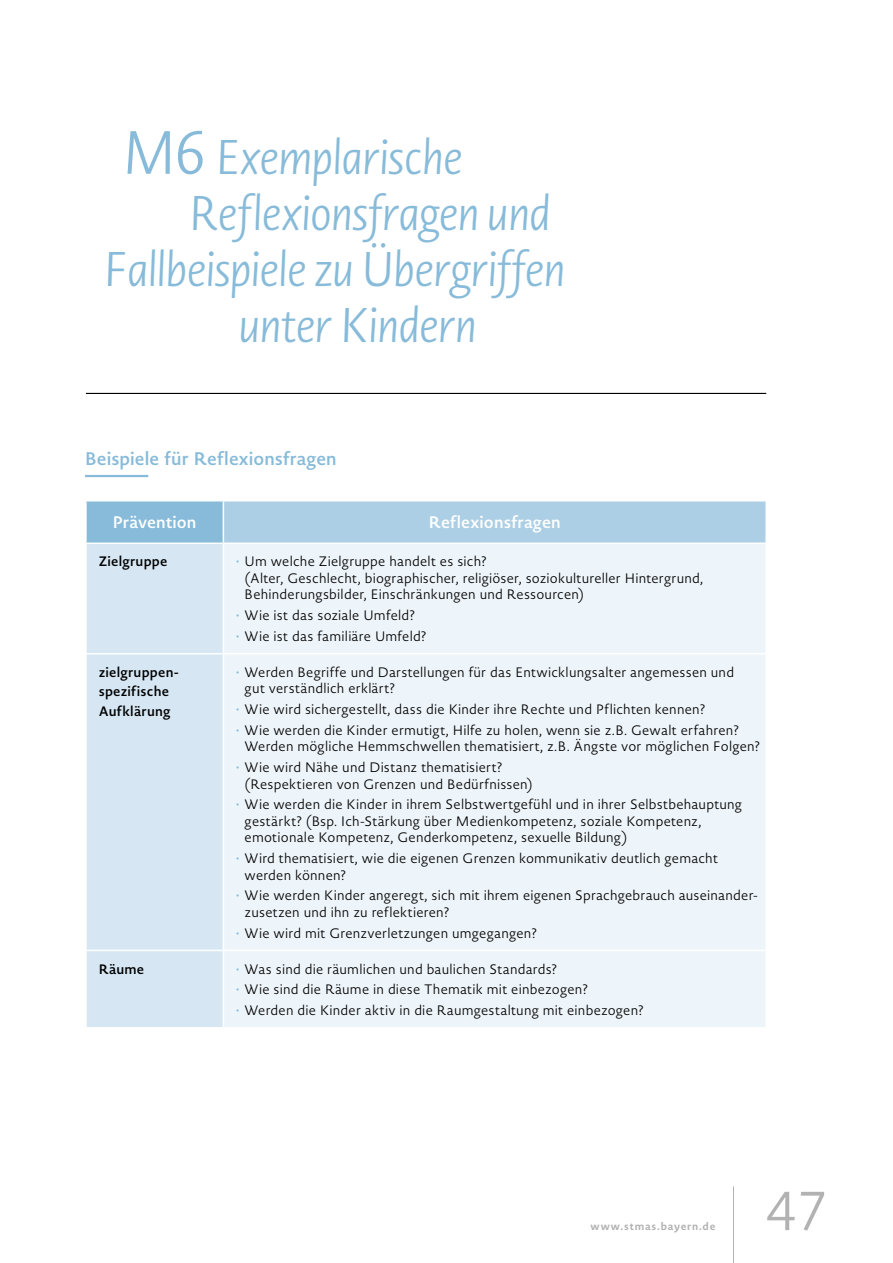
<style>
.page{position:relative;width:893px;height:1263px;background:#fff}
.page>*{position:absolute;margin:0;border:0;box-sizing:border-box;transform-origin:0 0}
.t1{font:300 54px "Novel Sans Pro";color:#b3b2b2}
.t2{font:italic 300 47.85px "Novel Sans Pro";letter-spacing:-.03em;color:#87bbd9}
.t3{font:600 18px "Novel Sans Pro";letter-spacing:.005em;color:#87bbd9}
.t4{font:600 16.5px "Novel Sans Pro";letter-spacing:.005em;color:#fff}
.t5{font:300 13.5px/16.5px "Novel Sans Pro";letter-spacing:.015em;color:#000}
.t6{font:600 13.5px/19.5px "Novel Sans Pro";letter-spacing:.015em;color:#000}
.t7{font:700 10.5px "Novel Sans Pro";letter-spacing:.07em;color:#b3b2b2}
.s1{font-size:60px}
.s2{color:#87bbd9}
</style>
<div class="page">
<hr style="left:733px;top:1186px;width:1px;height:77px;background:#b3b2b2">
<hr style="left:86px;top:393px;width:680px;height:1px;background:#000">
<hr style="left:85px;top:475px;width:63px;height:2px;background:#87bbd9">
<div style="left:86px;top:501px;width:137px;height:42px;background:#87bbd9"></div>
<div style="left:223px;top:501px;width:543px;height:42px;background:#adcfe5"></div>
<div style="left:87px;top:544px;width:136px;height:483px;background:#d6e7f3"></div>
<div style="left:224px;top:544px;width:541px;height:483px;background:#eef5fa"></div>
<hr style="left:85px;top:501px;width:2px;height:41px;background:#fff">
<hr style="left:765px;top:501px;width:2px;height:41px;background:#fff">
<hr style="left:85px;top:653px;width:138px;height:1px;background:#fff">
<hr style="left:223px;top:653px;width:544px;height:1px;background:#fff">
<hr style="left:85px;top:950px;width:138px;height:1px;background:#fff">
<hr style="left:223px;top:950px;width:544px;height:1px;background:#fff">
<hr style="left:223px;top:501px;width:1px;height:41px;background:#fff">
<hr style="left:85px;top:542px;width:138px;height:2px;background:#fff">
<hr style="left:223px;top:542px;width:544px;height:2px;background:#fff">
<h2 class="t2" style="left:122px;top:124px;width:343px"><span class="s1">M6</span> Exemplarische</h2>
<h2 class="t2" style="left:189px;top:180px;width:364px">Reflexionsfragen und</h2>
<h2 class="t2" style="left:103px;top:236px;width:464px">Fallbeispiele zu Übergriffen</h2>
<h2 class="t2" style="left:238px;top:293px;width:241px">unter Kindern</h2>
<h3 class="t3" style="left:85px;top:445px;width:253px">Beispiele für Reflexionsfragen</h3>
<p class="t4" style="left:113px;top:510px;width:85px">Prävention</p>
<p class="t4" style="left:429px;top:510px;width:133px">Reflexionsfragen</p>
<p class="t6" style="left:99px;top:552px;width:70px">Zielgruppe</p>
<p class="t5" style="left:245px;top:553px;width:460px;text-indent:-9px"><span class="s2">•</span> Um welche Zielgruppe handelt es sich?<br>(Alter, Geschlecht, biographischer, religiöser, soziokultureller Hintergrund,<br>Behinderungsbilder, Einschränkungen und Ressourcen)</p>
<p class="t5" style="left:236px;top:607px;width:180px"><span class="s2">•</span> Wie ist das soziale Umfeld?</p>
<p class="t5" style="left:236px;top:628px;width:192px"><span class="s2">•</span> Wie ist das familiäre Umfeld?</p>
<p class="t6" style="left:99px;top:662px;width:81px">zielgruppen&shy;spezifische<br>Aufklärung</p>
<p class="t5" style="left:245px;top:664px;width:491px;text-indent:-9px"><span class="s2">•</span> Werden Begriffe und Darstellungen für das Entwicklungsalter angemessen und gut verständlich erklärt?</p>
<p class="t5" style="left:236px;top:701px;width:471px"><span class="s2">•</span> Wie wird sichergestellt, dass die Kinder ihre Rechte und Pflichten kennen?</p>
<p class="t5" style="left:245px;top:722px;width:517px;text-indent:-9px"><span class="s2">•</span> Wie werden die Kinder ermutigt, Hilfe zu holen, wenn sie z.B. Gewalt erfahren?<br>Werden mögliche Hemmschwellen thematisiert, z.B. Ängste vor möglichen Folgen?</p>
<p class="t5" style="left:245px;top:759px;width:290px;text-indent:-9px"><span class="s2">•</span> Wie wird Nähe und Distanz thematisiert? (Respektieren von Grenzen und Bedürfnissen)</p>
<p class="t5" style="left:245px;top:796px;width:499px;text-indent:-9px"><span class="s2">•</span> Wie werden die Kinder in ihrem Selbstwertgefühl und in ihrer Selbstbehauptung gestärkt? (Bsp. Ich-Stärkung über Medienkompetenz, soziale Kompetenz, emotionale Kompetenz, Genderkompetenz, sexuelle Bildung)</p>
<p class="t5" style="left:245px;top:850px;width:475px;text-indent:-9px"><span class="s2">•</span> Wird thematisiert, wie die eigenen Grenzen kommunikativ deutlich gemacht werden können?</p>
<p class="t5" style="left:245px;top:887px;width:514px;text-indent:-9px"><span class="s2">•</span> Wie werden Kinder angeregt, sich mit ihrem eigenen Sprachgebrauch auseinander&shy;zusetzen und ihn zu reflektieren?</p>
<p class="t5" style="left:236px;top:925px;width:302px"><span class="s2">•</span> Wie wird mit Grenzverletzungen umgegangen?</p>
<p class="t6" style="left:99px;top:959px;width:47px">Räume</p>
<p class="t5" style="left:236px;top:960px;width:322px"><span class="s2">•</span> Was sind die räumlichen und baulichen Standards?</p>
<p class="t5" style="left:236px;top:981px;width:353px"><span class="s2">•</span> Wie sind die Räume in diese Thematik mit einbezogen?</p>
<p class="t5" style="left:236px;top:1002px;width:409px"><span class="s2">•</span> Werden die Kinder aktiv in die Raumgestaltung mit einbezogen?</p>
<p class="t7" style="left:591px;top:1219px;width:126px">www.stmas.bayern.de</p>
<h1 class="t1" style="left:765px;top:1174px;width:64px">47</h1>
</div>
